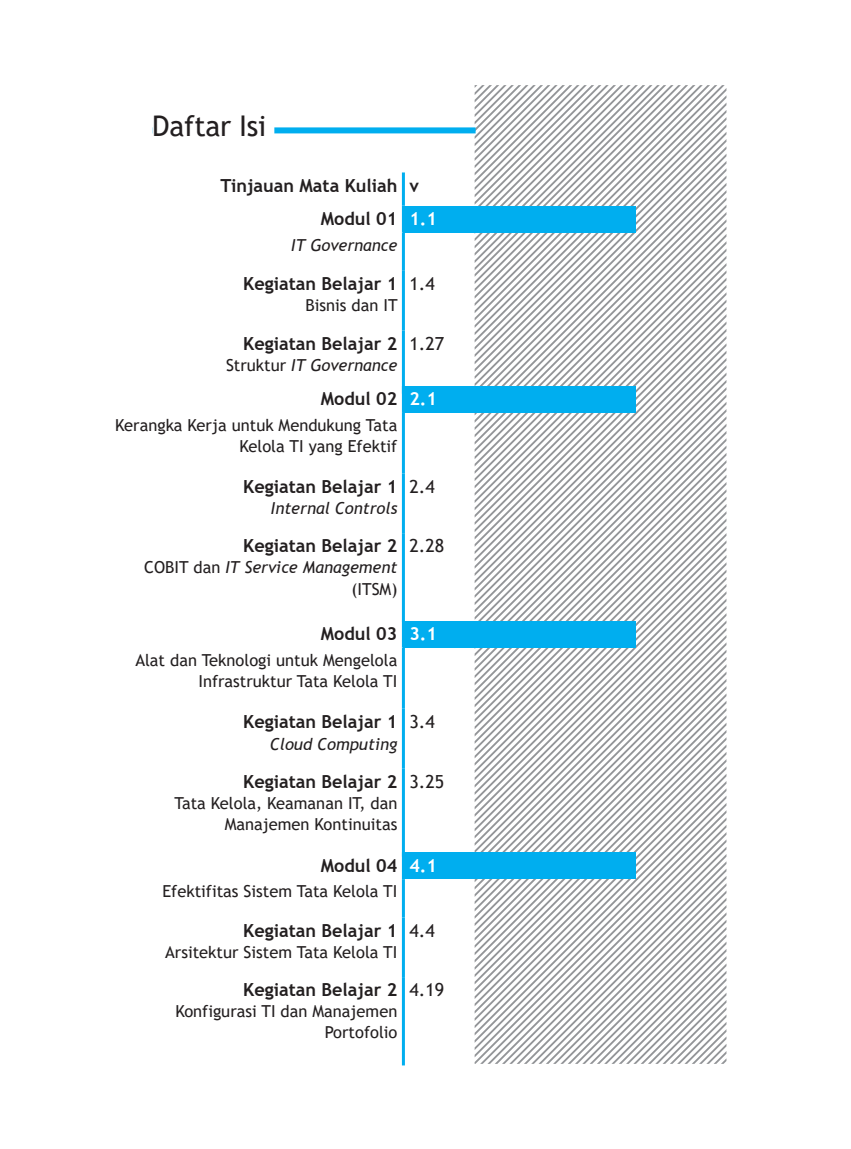
<style>
.page{position:relative;width:851px;height:1149px;background:#fff}
.page>*{position:absolute;margin:0;border:0;box-sizing:border-box;transform-origin:0 0}
.t1{font:28.5px "Trebuchet MS";letter-spacing:-.01em;color:#231f20}
.Daftar_Isi_OK{font:700 18px "Trebuchet MS";color:#231f20}
.t2{font:18px "Trebuchet MS";color:#231f20}
.t3{font:700 18px "Trebuchet MS";color:#fff}
.Daftar_Isi_OK-2{font:16.5px/21px "Trebuchet MS";color:#231f20;text-align:right}
.Daftar_Isi_OK-3{font:italic 16.5px/21px "Trebuchet MS";color:#231f20;text-align:right}
.s1{font-style:normal}
</style>
<div class="page">
<svg style="left:666px;top:85px;width:58px;height:250px"></svg>
<svg style="left:666px;top:85px;width:51px;height:243px"></svg>
<svg style="left:666px;top:85px;width:44px;height:235px"></svg>
<svg style="left:666px;top:85px;width:36px;height:228px"></svg>
<svg style="left:666px;top:85px;width:29px;height:221px"></svg>
<svg style="left:666px;top:85px;width:22px;height:213px"></svg>
<svg style="left:666px;top:85px;width:14px;height:206px"></svg>
<svg style="left:666px;top:85px;width:7px;height:199px"></svg>
<svg style="left:474px;top:85px;width:192px;height:401px"></svg>
<svg style="left:474px;top:486px;width:252px;height:40px"></svg>
<svg style="left:474px;top:526px;width:252px;height:537px"></svg>
<div style="left:152px;top:127px;width:323px;height:6px;background:#00aeef"></div>
<div style="left:152px;top:112px;width:122px;height:31px;background:#fff"></div>
<div style="left:403px;top:206px;width:232px;height:26px;background:#00aeef"></div>
<hr style="left:402px;top:172px;width:3px;height:34px;background:#00aeef">
<hr style="left:402px;top:206px;width:3px;height:26px;background:#00aeef">
<hr style="left:402px;top:232px;width:3px;height:39px;background:#00aeef">
<hr style="left:402px;top:271px;width:3px;height:59px;background:#00aeef">
<hr style="left:402px;top:330px;width:3px;height:63px;background:#00aeef">
<div style="left:403px;top:386px;width:232px;height:27px;background:#00aeef"></div>
<hr style="left:402px;top:386px;width:3px;height:27px;background:#00aeef">
<hr style="left:402px;top:413px;width:3px;height:60px;background:#00aeef">
<hr style="left:402px;top:473px;width:3px;height:60px;background:#00aeef">
<hr style="left:402px;top:533px;width:3px;height:88px;background:#00aeef">
<div style="left:403px;top:620px;width:232px;height:27px;background:#00aeef"></div>
<hr style="left:402px;top:620px;width:3px;height:27px;background:#00aeef">
<hr style="left:402px;top:647px;width:3px;height:61px;background:#00aeef">
<hr style="left:402px;top:708px;width:3px;height:60px;background:#00aeef">
<hr style="left:402px;top:768px;width:3px;height:88px;background:#00aeef">
<div style="left:403px;top:852px;width:232px;height:26px;background:#00aeef"></div>
<hr style="left:402px;top:852px;width:3px;height:26px;background:#00aeef">
<hr style="left:402px;top:878px;width:3px;height:39px;background:#00aeef">
<hr style="left:402px;top:917px;width:3px;height:59px;background:#00aeef">
<hr style="left:402px;top:976px;width:3px;height:89px;background:#00aeef">
<h1 class="t1" style="left:152px;top:108px;width:115px">Daftar Isi</h1>
<p class="Daftar_Isi_OK" style="left:221px;top:174px;width:178px">Tinjauan Mata Kuliah</p>
<p class="Daftar_Isi_OK" style="left:409px;top:174px;width:11px">v</p>
<p class="Daftar_Isi_OK" style="left:321px;top:207px;width:78px">Modul 01</p>
<p class="t3" style="left:409px;top:207px;width:29px">1.1</p>
<p class="Daftar_Isi_OK-3" style="left:291px;top:234px;width:108px">IT Governance</p>
<p class="Daftar_Isi_OK" style="left:243px;top:272px;width:156px">Kegiatan Belajar 1</p>
<p class="Daftar_Isi_OK-2" style="left:305px;top:294px;width:94px">Bisnis dan IT</p>
<p class="t2" style="left:409px;top:272px;width:27px">1.4</p>
<p class="Daftar_Isi_OK" style="left:243px;top:332px;width:156px">Kegiatan Belajar 2</p>
<p class="Daftar_Isi_OK-3" style="left:226px;top:354px;width:173px"><span class="s1">Struktur</span> IT Governance</p>
<p class="t2" style="left:409px;top:332px;width:36px">1.27</p>
<p class="Daftar_Isi_OK" style="left:321px;top:387px;width:78px">Modul 02</p>
<p class="t3" style="left:409px;top:387px;width:29px">2.1</p>
<p class="Daftar_Isi_OK-2" style="left:115px;top:414px;width:283px">Kerangka Kerja untuk Mendukung Tata<br>Kelola TI yang Efektif</p>
<p class="Daftar_Isi_OK" style="left:243px;top:475px;width:156px">Kegiatan Belajar 1</p>
<p class="Daftar_Isi_OK-3" style="left:271px;top:497px;width:128px">Internal Controls</p>
<p class="t2" style="left:409px;top:475px;width:27px">2.4</p>
<p class="Daftar_Isi_OK" style="left:243px;top:534px;width:156px">Kegiatan Belajar 2</p>
<p class="Daftar_Isi_OK-3" style="left:144px;top:557px;width:254px"><span class="s1">COBIT dan</span> IT Service Management <span class="s1">(ITSM)</span></p>
<p class="t2" style="left:409px;top:534px;width:36px">2.28</p>
<p class="Daftar_Isi_OK" style="left:321px;top:622px;width:78px">Modul 03</p>
<p class="t3" style="left:409px;top:622px;width:29px">3.1</p>
<p class="Daftar_Isi_OK-2" style="left:135px;top:649px;width:263px">Alat dan Teknologi untuk Mengelola<br>Infrastruktur Tata Kelola TI</p>
<p class="Daftar_Isi_OK" style="left:243px;top:710px;width:156px">Kegiatan Belajar 1</p>
<p class="Daftar_Isi_OK-3" style="left:270px;top:734px;width:129px">Cloud Computing</p>
<p class="t2" style="left:409px;top:710px;width:27px">3.4</p>
<p class="Daftar_Isi_OK" style="left:243px;top:769px;width:156px">Kegiatan Belajar 2</p>
<p class="Daftar_Isi_OK-2" style="left:174px;top:791px;width:224px">Tata Kelola, Keamanan IT, dan<br>Manajemen Kontinuitas</p>
<p class="t2" style="left:409px;top:769px;width:36px">3.25</p>
<p class="Daftar_Isi_OK" style="left:321px;top:853px;width:78px">Modul 04</p>
<p class="t3" style="left:409px;top:853px;width:29px">4.1</p>
<p class="Daftar_Isi_OK-2" style="left:162px;top:880px;width:236px">Efektifitas Sistem Tata Kelola TI</p>
<p class="Daftar_Isi_OK" style="left:243px;top:918px;width:156px">Kegiatan Belajar 1</p>
<p class="Daftar_Isi_OK-2" style="left:165px;top:941px;width:234px">Arsitektur Sistem Tata Kelola TI</p>
<p class="t2" style="left:409px;top:918px;width:27px">4.4</p>
<p class="Daftar_Isi_OK" style="left:243px;top:978px;width:156px">Kegiatan Belajar 2</p>
<p class="Daftar_Isi_OK-2" style="left:175px;top:1000px;width:223px">Konfigurasi TI dan Manajemen<br>Portofolio</p>
<p class="t2" style="left:409px;top:978px;width:36px">4.19</p>
</div>
